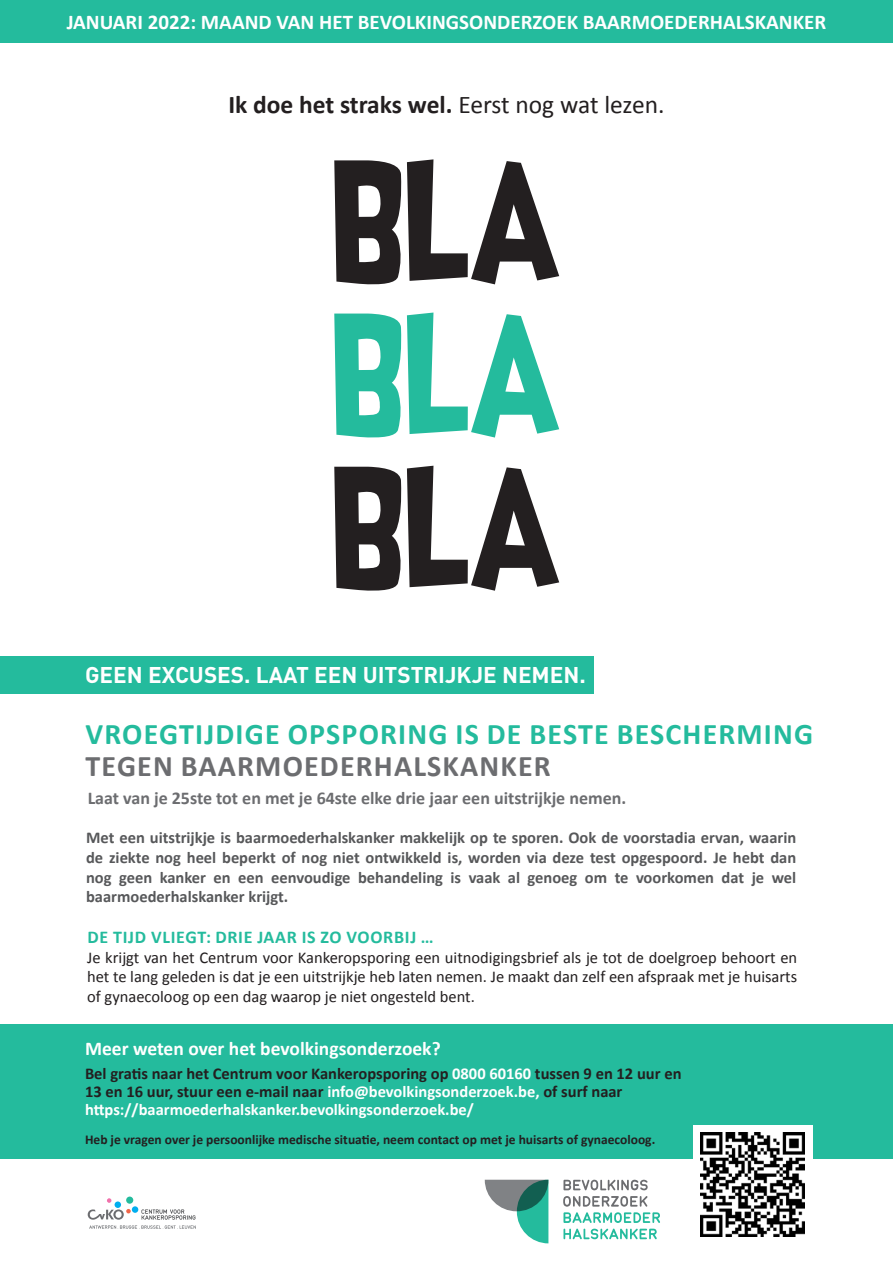
<style>
.page{position:relative;width:893px;height:1263px;background:#fff}
.page>*{position:absolute;margin:0;border:0;box-sizing:border-box;transform-origin:0 0}
.t1{font:138.3px "Supersonic Rocketship";color:#231f20}
.t2{font:138.3px "Supersonic Rocketship";color:#24bb9d}
.titel_grijs{font:700 30px/31.5px "Calibri";letter-spacing:.04em;color:#24bb9d}
.t3{font:700 25.5px "Calibri";color:#231f20}
.t4{font:700 22.5px "DIN";color:#fff}
.t5{font:700 21px "Calibri";color:#fff}
.t6{font:700 19.5px "Calibri";color:#fff}
.bodytekst-publi{font:700 18px "Calibri";color:#6c6d70}
.bodytekst-publi-2{font:700 18px "Calibri";letter-spacing:.04em;color:#24bb9d}
.bodytekst-publi-3{font:700 16.5px/19.5px "Calibri";color:#57585a;text-align:justify}
.bodytekst-publi-4{font:16.5px/19.5px "Calibri";color:#231f20;text-align:justify}
.t7{font:700 16.5px/18px "Calibri";color:#231f20}
.t8{font:700 13.5px "Calibri";color:#231f20}
.s1{font-weight:400}
.s2{color:#6c6d70}
.s3{color:#fff}
</style>
<div class="page">
<div style="left:0;top:0;width:893px;height:43px;background:#24bb9d"></div>
<div style="left:0;top:1024px;width:893px;height:134px;background:#24bb9d"></div>
<div style="left:0;top:656px;width:594px;height:38px;background:#24bb9d"></div>
<div style="left:115px;top:1201px;width:6px;height:7px;background:#00aeef;border-radius:50%"></div>
<svg style="left:107px;top:1198px;width:4px;height:5px"></svg>
<div style="left:126px;top:1196px;width:7px;height:8px;background:#24bb9d;border-radius:50%"></div>
<div style="left:132px;top:1206px;width:6px;height:7px;background:#00aeef;border-radius:50%"></div>
<svg style="left:88px;top:1209px;width:108px;height:20px"></svg>
<svg style="left:563px;top:1196px;width:97px;height:43px"></svg>
<svg style="left:563px;top:1180px;width:85px;height:10px"></svg>
<svg style="left:485px;top:1180px;width:63px;height:63px"></svg>
<div style="left:693px;top:1125px;width:119px;height:119px;background:#fff"></div>
<img style="left:700px;top:1132px;width:105px;height:105px">
<p class="t5" style="left:67px;top:8px;width:761px">JANUARI 2022: MAAND VAN HET BEVOLKINGSONDERZOEK BAARMOEDERHALSKANKER</p>
<p class="t3" style="left:228px;top:88px;width:438px">Ik doe het straks wel. <span class="s1">Eerst nog wat lezen.</span></p>
<p class="t1" style="left:332px;top:114px;width:230px">BLA</p>
<p class="t2" style="left:332px;top:267px;width:230px">BLA</p>
<p class="t1" style="left:332px;top:420px;width:230px">BLA</p>
<p class="t4" style="left:85px;top:660px;width:502px">GEEN EXCUSES. LAAT EEN UITSTRIJKJE NEMEN.</p>
<p class="titel_grijs" style="left:86px;top:718px;width:729px">VROEGTIJDIGE OPSPORING IS DE BESTE BESCHERMING<br><span class="s2">TEGEN BAARMOEDERHALSKANKER</span></p>
<p class="bodytekst-publi" style="left:88px;top:787px;width:540px">Laat van je 25ste tot en met je 64ste elke drie jaar een uitstrijkje nemen.</p>
<p class="bodytekst-publi-3" style="left:86px;top:828px;width:712px">Met een uitstrijkje is baarmoederhalskanker makkelijk op te sporen. Ook de voorstadia ervan, waarin de ziekte nog heel beperkt of nog niet ontwikkeld is, worden via deze test opgespoord. Je hebt dan nog geen kanker en een eenvoudige behandeling is vaak al genoeg om te voorkomen dat je wel baarmoederhalskanker krijgt.</p>
<p class="bodytekst-publi-2" style="left:88px;top:926px;width:348px">DE TIJD VLIEGT: DRIE JAAR IS ZO VOORBIJ …</p>
<p class="bodytekst-publi-4" style="left:87px;top:948px;width:712px">Je krijgt van het Centrum voor Kankeropsporing een uitnodigingsbrief als je tot de doelgroep behoort en het te lang geleden is dat je een uitstrijkje heb laten nemen. Je maakt dan zelf een afspraak met je huisarts of gynaecoloog op een dag waarop je niet ongesteld bent.</p>
<p class="t6" style="left:85px;top:1036px;width:357px">Meer weten over het bevolkingsonderzoek?</p>
<p class="t7" style="left:85px;top:1065px;width:598px">Bel gratis naar het Centrum voor Kankeropsporing op <span class="s3">0800 60160</span> tussen 9 en 12 uur en<br>13 en 16 uur, stuur een e-mail naar <span class="s3">info@bevolkingsonderzoek.be,</span> of surf naar <span class="s3">https://baarmoederhalskanker.bevolkingsonderzoek.be/</span></p>
<p class="t8" style="left:85px;top:1130px;width:572px">Heb je vragen over je persoonlijke medische situatie, neem contact op met je huisarts of gynaecoloog.</p>
</div>
